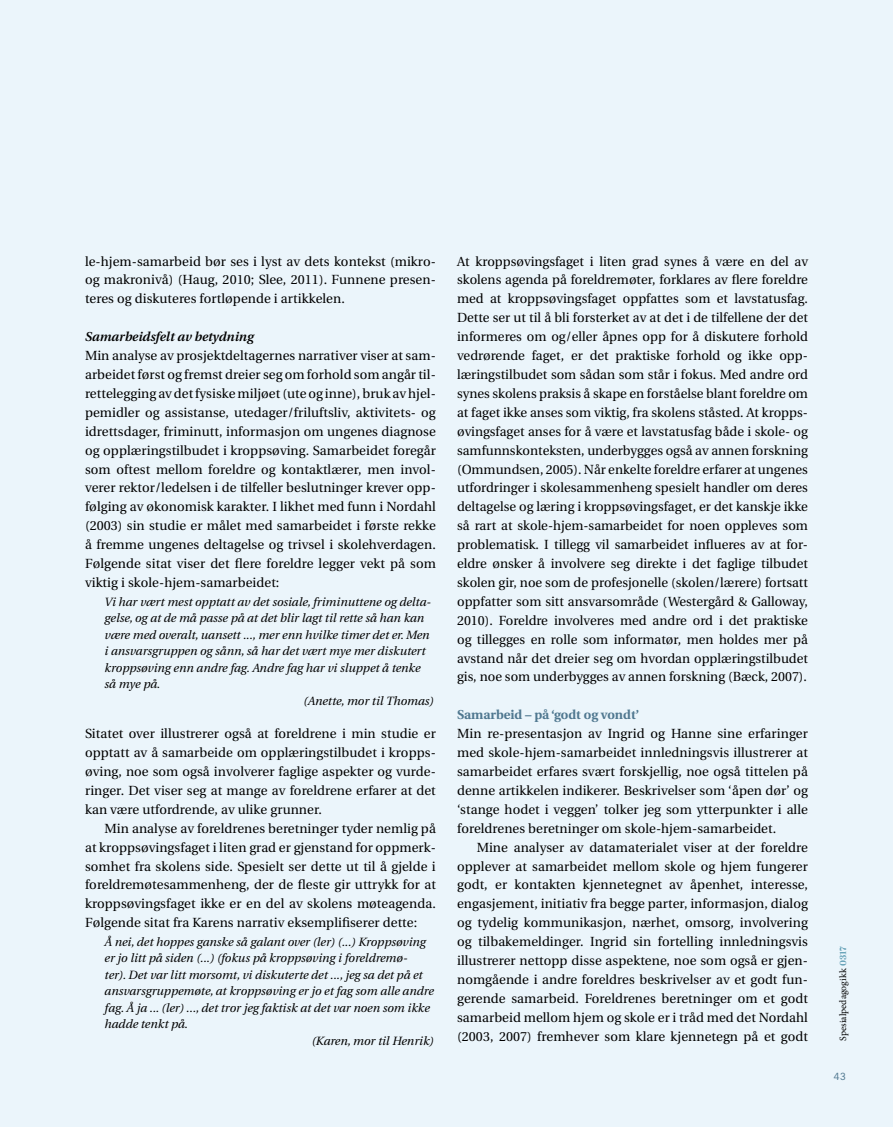
<style>
.page{position:relative;width:893px;height:1127px;background:#ebf5fb}
.page>*{position:absolute;margin:0;border:0;box-sizing:border-box;transform-origin:0 0}
.t1{font:13.2px/18.9px "Utopia";letter-spacing:.005em;color:#000;text-align:justify}
.t2{font:italic 600 12.9px "Utopia";color:#000}
.t3{font:700 12.9px "Utopia";color:#507890}
.t4{font:italic 12px "Utopia";color:#000}
.t5{font:10.5px "Post Grotesk";color:#507890}
.t6{font:9.75px "Minion Pro";letter-spacing:.005em;color:#000}
.s1{font-family:"Ingeborg";font-weight:700;color:#65a1b7}
</style>
<div class="page">
<p class="t1" style="left:85px;top:252px;width:352px">le-hjem-samarbeid bør ses i lyst av dets kontekst (mikro&shy;og makronivå) (Haug, 2010; Slee, 2011). Funnene presen&shy;teres og diskuteres fortløpende i artikkelen.</p>
<p class="t2" style="left:85px;top:329px;width:170px">Samarbeidsfelt av betydning</p>
<p class="t1" style="left:85px;top:346px;width:352px">Min analyse av prosjektdeltagernes narrativer viser at sam&shy;arbeidet først og fremst dreier seg om forhold som angår til&shy;rettelegging av det fysiske miljøet (ute og inne), bruk av hjel&shy;pemidler og assistanse, utedager/friluftsliv, aktivitets- og idrettsdager, friminutt, informasjon om ungenes diagnose og opplæringstilbudet i kroppsøving. Samarbeidet foregår som oftest mellom foreldre og kontaktlærer, men invol&shy;verer rektor/ledelsen i de tilfeller beslutninger krever opp&shy;følging av økonomisk karakter. I likhet med funn i Nordahl (2003) sin studie er målet med samarbeidet i første rekke å fremme ungenes deltagelse og trivsel i skolehverdagen.<br>Følgende sitat viser det flere foreldre legger vekt på som viktig i skole-hjem-samarbeidet:</p>
<p class="t4" style="left:105px;top:595px;width:328px">Vi har vært mest opptatt av det sosiale, friminuttene og delta-</p>
<p class="t4" style="left:105px;top:611px;width:321px">gelse, og at de må passe på at det blir lagt til rette så han kan</p>
<p class="t4" style="left:105px;top:628px;width:327px">være med overalt, uansett ..., mer enn hvilke timer det er. Men</p>
<p class="t4" style="left:105px;top:644px;width:322px">i ansvarsgruppen og sånn, så har det vært mye mer diskutert</p>
<p class="t4" style="left:105px;top:661px;width:317px">kroppsøving enn andre fag. Andre fag har vi sluppet å tenke</p>
<p class="t4" style="left:105px;top:677px;width:57px">så mye på.</p>
<p class="t4" style="left:304px;top:694px;width:132px">(Anette, mor til Thomas)</p>
<p class="t1" style="left:85px;top:724px;width:352px">Sitatet over illustrerer også at foreldrene i min studie er opptatt av å samarbeide om opplæringstilbudet i kropps&shy;øving, noe som også involverer faglige aspekter og vurde&shy;ringer. Det viser seg at mange av foreldrene erfarer at det kan være utfordrende, av ulike grunner.</p>
<p class="t1" style="left:85px;top:819px;width:352px;text-indent:20px">Min analyse av foreldrenes beretninger tyder nemlig på at kroppsøvingsfaget i liten grad er gjenstand for oppmerk&shy;somhet fra skolens side. Spesielt ser dette ut til å gjelde i foreldremøtesammenheng, der de fleste gir uttrykk for at kroppsøvingsfaget ikke er en del av skolens møteagenda.<br>Følgende sitat fra Karens narrativ eksemplifiserer dette:</p>
<p class="t4" style="left:105px;top:935px;width:323px">Å nei, det hoppes ganske så galant over (ler) (...) Kroppsøving</p>
<p class="t4" style="left:105px;top:951px;width:305px">er jo litt på siden (...) (fokus på kroppsøving i foreldremø-</p>
<p class="t4" style="left:105px;top:968px;width:320px">ter). Det var litt morsomt, vi diskuterte det ..., jeg sa det på et</p>
<p class="t4" style="left:105px;top:984px;width:331px">ansvarsgruppemøte, at kroppsøving er jo et fag som alle andre</p>
<p class="t4" style="left:105px;top:1001px;width:327px">fag. Å ja ... (ler) ..., det tror jeg faktisk at det var noen som ikke</p>
<p class="t4" style="left:105px;top:1017px;width:85px">hadde tenkt på.</p>
<p class="t4" style="left:312px;top:1034px;width:123px">(Karen, mor til Henrik)</p>
<p class="t1" style="left:457px;top:252px;width:352px">At kroppsøvingsfaget i liten grad synes å være en del av skolens agenda på foreldremøter, forklares av flere foreldre med at kroppsøvingsfaget oppfattes som et lavstatusfag.<br>Dette ser ut til å bli forsterket av at det i de tilfellene der det informeres om og/eller åpnes opp for å diskutere forhold vedrørende faget, er det praktiske forhold og ikke opp&shy;læringstilbudet som sådan som står i fokus. Med andre ord synes skolens praksis å skape en forståelse blant foreldre om at faget ikke anses som viktig, fra skolens ståsted. At kropps&shy;øvingsfaget anses for å være et lavstatusfag både i skole- og samfunnskonteksten, underbygges også av annen forskning (Ommundsen, 2005). Når enkelte foreldre erfarer at ungenes utfordringer i skolesammenheng spesielt handler om deres deltagelse og læring i kroppsøvingsfaget, er det kanskje ikke så rart at skole-hjem-samarbeidet for noen oppleves som problematisk. I tillegg vil samarbeidet influeres av at for&shy;eldre ønsker å involvere seg direkte i det faglige tilbudet skolen gir, noe som de profesjonelle (skolen/lærere) fortsatt oppfatter som sitt ansvarsområde (Westergård &amp; Galloway, 2010). Foreldre involveres med andre ord i det praktiske og tillegges en rolle som informatør, men holdes mer på avstand når det dreier seg om hvordan opplæringstilbudet gis, noe som underbygges av annen forskning (Bæck, 2007).</p>
<p class="t3" style="left:457px;top:707px;width:183px">Samarbeid – på ‘godt og vondt’</p>
<p class="t1" style="left:457px;top:724px;width:352px">Min re-presentasjon av Ingrid og Hanne sine erfaringer med skole-hjem-samarbeidet innledningsvis illustrerer at samarbeidet erfares svært forskjellig, noe også tittelen på denne artikkelen indikerer. Beskrivelser som ‘åpen dør’ og ‘stange hodet i veggen’ tolker jeg som ytterpunkter i alle foreldrenes beretninger om skole-hjem-samarbeidet.</p>
<p class="t1" style="left:457px;top:838px;width:352px;text-indent:20px">Mine analyser av datamaterialet viser at der foreldre opplever at samarbeidet mellom skole og hjem fungerer godt, er kontakten kjennetegnet av åpenhet, interesse, engasjement, initiativ fra begge parter, informasjon, dialog og tydelig kommunikasjon, nærhet, omsorg, involvering og tilbakemeldinger. Ingrid sin fortelling innledningsvis illustrerer nettopp disse aspektene, noe som også er gjen&shy;nomgående i andre foreldres beskrivelser av et godt fun&shy;gerende samarbeid. Foreldrenes beretninger om et godt samarbeid mellom hjem og skole er i tråd med det Nordahl (2003, 2007) fremhever som klare kjennetegn på et godt</p>
<p class="t6" style="left:836px;top:1040px;width:96px;rotate:-90deg">Spesialpedagogikk <span class="s1">0317</span></p>
<p class="t5" style="left:834px;top:1070px;width:14px">43</p>
</div>
